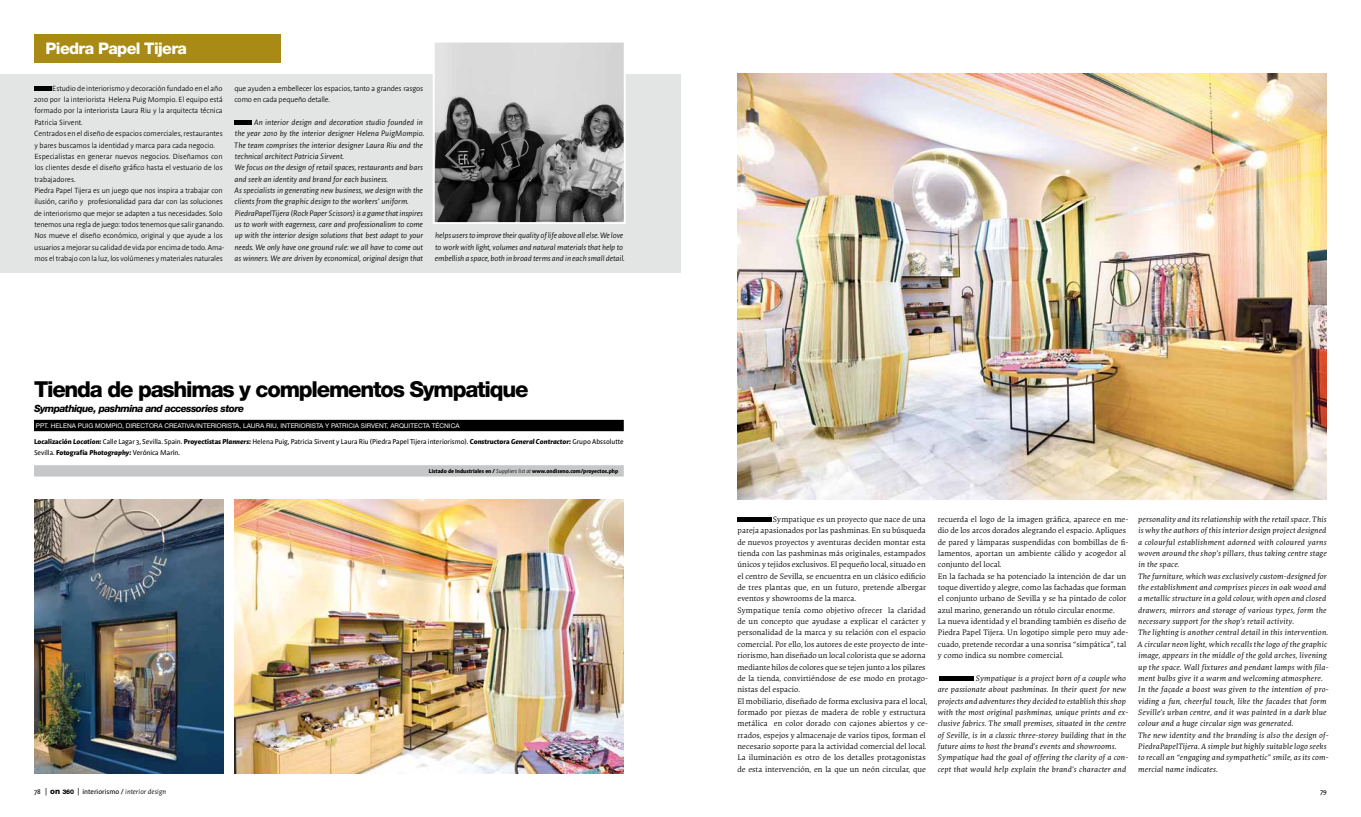
<style>
.page{position:relative;width:1361px;height:817px;background:#fff}
.page>*{position:absolute;margin:0;border:0;box-sizing:border-box;transform-origin:0 0}
.t1{font:800 22px "Helvetica Neue LT Std";letter-spacing:-.055em;color:#000}
.t2{font:800 16px "Helvetica Neue LT Std";letter-spacing:-.04em;color:#fff}
.t3{font:italic 800 10px "Helvetica Neue LT Std";letter-spacing:-.055em;color:#000}
.t4{font:300 8.4px/11.3px "Onserif";letter-spacing:.01em;color:#000}
.t5{font:italic 300 8.4px/11.3px "Onserif";letter-spacing:.02em;color:#000}
.t6{font:italic 300 8.4px/11.3px "Onsans";letter-spacing:-.01em;color:#000}
.t7{font:300 8px/11.3px "Onsans";letter-spacing:-.01em;color:#000}
.t8{font:7.5px/11.3px "Onsans";color:#000}
.t9{font:6.5px "Helvetica Neue LT Std";color:#fff}
.t10{font:700 6px "Onsans";color:#000}
.s1{font-weight:700}
.s2{font-weight:700;font-style:italic}
.s3{font-weight:300;font-style:italic}
.s4{font-family:"Helvetica Neue LT Std";font-weight:800;font-size:8px}
.s5{font-family:"Helvetica Neue LT Std";font-weight:800;font-size:6.4px}
</style>
<div class="page">
<div style="left:34px;top:34px;width:246px;height:28px;background:#a98a14"></div>
<div style="left:0;top:74px;width:680px;height:198px;background:#e3e4e4"></div>
<div style="left:34px;top:86px;width:17px;height:5px;background:#000"></div>
<div style="left:234px;top:120px;width:17px;height:5px;background:#000"></div>
<div style="left:34px;top:420px;width:590px;height:11px;background:#000"></div>
<div style="left:34px;top:465px;width:590px;height:11px;background:#c6c7c8"></div>
<svg style="left:433px;top:42px;width:193px;height:182px"></svg>
<div style="left:737px;top:517px;width:34px;height:5px;background:#000"></div>
<hr style="left:939px;top:676px;width:34px;height:4px;background:#000">
<img style="left:34px;top:499px;width:189px;height:274px">
<img style="left:737px;top:74px;width:590px;height:425px">
<img style="left:234px;top:499px;width:390px;height:274px">
<h2 class="t2" style="left:46px;top:39px;width:143px">Piedra Papel Tijera</h2>
<p class="t7" style="left:34px;top:83px;width:192px;text-indent:18px">Estudio de interiorismo y decoración fundado en el año 2010 por la interiorista Helena Puig Mompio. El equipo está formado por la interiorista Laura Riu y la arquitecta técnica Patricia Sirvent.<br>Centrados en el diseño de espacios comerciales, restaurantes y bares buscamos la identidad y marca para cada negocio.<br>Especialistas en generar nuevos negocios. Diseñamos con los clientes desde el diseño gráfico hasta el vestuario de los trabajadores.<br>Piedra Papel Tijera es un juego que nos inspira a trabajar con ilusión, cariño y profesionalidad para dar con las soluciones de interiorismo que mejor se adapten a tus necesidades. Solo tenemos una regla de juego: todos tenemos que salir ganando.<br>Nos mueve el diseño económico, original y que ayude a los usuarios a mejorar su calidad de vida por encima de todo. Ama&shy;mos el trabajo con la luz, los volúmenes y materiales naturales</p>
<p class="t7" style="left:234px;top:82px;width:190px">que ayuden a embellecer los espacios, tanto a grandes rasgos como en cada pequeño detalle.</p>
<p class="t6" style="left:234px;top:116px;width:192px;text-indent:20px">An interior design and decoration studio founded in the year 2010 by the interior designer Helena PuigMompio.<br>The team comprises the interior designer Laura Riu and the technical architect Patricia Sirvent.<br>We focus on the design of retail spaces, restaurants and bars and seek an identity and brand for each business.<br>As specialists in generating new business, we design with the clients from the graphic design to the workers’ uniform.<br>PiedraPapelTijera (Rock Paper Scissors) is a game that inspires us to work with eagerness, care and professionalism to come up with the interior design solutions that best adapt to your needs. We only have one ground rule: we all have to come out as winners. We are driven by economical, original design that</p>
<p class="t6" style="left:435px;top:230px;width:191px">helps users to improve their quality of life above all else. We love to work with light, volumes and natural materials that help to embellish a space, both in broad terms and in each small detail.</p>
<h1 class="t1" style="left:34px;top:376px;width:496px">Tienda de pashimas y complementos Sympatique</h1>
<p class="t3" style="left:34px;top:402px;width:212px">Sympathique, pashmina and accessories store</p>
<p class="t9" style="left:36px;top:421px;width:425px">PPT. HELENA PUIG MOM PIO, DIRECTORA CREATIVA/INTERIORISTA, LAURA RIU, INTERIORISTA Y PATRICIA SIRVENT, ARQUITECTA TÉCNICA</p>
<p class="t8" style="left:34px;top:435px;width:591px"><span class="s1">Localización</span> <span class="s2">Location:</span> Calle Lagar 3, Sevilla. Spain. <span class="s1">Proyectistas</span> <span class="s2">Planners:</span> Helena Puig, Patricia Sirvent y Laura Riu (Piedra Papel Tijera interiorismo). <span class="s1">Constructora</span> <span class="s2">General Contractor:</span> Grupo Abssolutte<br>Sevilla. <span class="s1">Fotografía</span> <span class="s2">Photography:</span> Verónica Marín.</p>
<p class="t10" style="left:429px;top:467px;width:191px">Listado de Industriales en / <span class="s3">Suppliers list at</span> www.ondiseno.com/proyectos.php</p>
<p class="t4" style="left:737px;top:513px;width:192px;text-indent:36px">Sympatique es un proyecto que nace de una pareja apasionados por las pashminas. En su búsqueda de nuevos proyectos y aventuras deciden montar esta tienda con las pashminas más originales, estampados únicos y tejidos exclusivos. El pequeño local, situado en el centro de Sevilla, se encuentra en un clásico edificio de tres plantas que, en un futuro, pretende albergar eventos y showrooms de la marca.<br>Sympatique tenía como objetivo ofrecer la claridad de un concepto que ayudase a explicar el carácter y personalidad de la marca y su relación con el espacio comercial. Por ello, los autores de este proyecto de inte&shy;riorismo, han diseñado un local colorista que se adorna mediante hilos de colores que se tejen junto a los pilares de la tienda, convirtiéndose de ese modo en protago&shy;nistas del espacio.<br>El mobiliario, diseñado de forma exclusiva para el local, formado por piezas de madera de roble y estructura metálica en color dorado con cajones abiertos y ce&shy;rrados, espejos y almacenaje de varios tipos, forman el necesario soporte para la actividad comercial del local.<br>La iluminación es otro de los detalles protagonistas de esta intervención, en la que un neón circular, que</p>
<p class="t4" style="left:937px;top:513px;width:192px">recuerda el logo de la imagen gráfica, aparece en me&shy;dio de los arcos dorados alegrando el espacio. Apliques de pared y lámparas suspendidas con bombillas de fi&shy;lamentos, aportan un ambiente cálido y acogedor al conjunto del local.<br>En la fachada se ha potenciado la intención de dar un toque divertido y alegre, como las fachadas que forman el conjunto urbano de Sevilla y se ha pintado de color azul marino, generando un rótulo circular enorme.<br>La nueva identidad y el branding también es diseño de Piedra Papel Tijera. Un logotipo simple pero muy ade&shy;cuado, pretende recordar a una sonrisa “simpática”, tal y como indica su nombre comercial.</p>
<p class="t5" style="left:937px;top:672px;width:192px;text-indent:38px">Sympatique is a project born of a couple who are passionate about pashminas. In their quest for new projects and adventures they decided to establish this shop with the most original pashminas, unique prints and ex&shy;clusive fabrics. The small premises, situated in the centre of Seville, is in a classic three-storey building that in the future aims to host the brand’s events and showrooms.<br>Sympatique had the goal of offering the clarity of a con&shy;cept that would help explain the brand’s character and</p>
<p class="t5" style="left:1137px;top:513px;width:193px">personality and its relationship with the retail space. This is why the authors of this interior design project designed a colourful establishment adorned with coloured yarns woven around the shop’s pillars, thus taking centre stage in the space.<br>The furniture, which was exclusively custom-designed for the establishment and comprises pieces in oak wood and a metallic structure in a gold colour, with open and closed drawers, mirrors and storage of various types, form the necessary support for the shop’s retail activity.<br>The lighting is another central detail in this intervention.<br>A circular neon light, which recalls the logo of the graphic image, appears in the middle of the gold arches, livening up the space. Wall fixtures and pendant lamps with fila&shy;ment bulbs give it a warm and welcoming atmosphere.<br>In the façade a boost was given to the intention of pro&shy;viding a fun, cheerful touch, like the facades that form Seville’s urban centre, and it was painted in a dark blue colour and a huge circular sign was generated.<br>The new identity and the branding is also the design of-PiedraPapelTijera. A simple but highly suitable logo seeks to recall an “engaging and sympathetic” smile, as its com&shy;mercial name indicates.</p>
<p class="t8" style="left:34px;top:786px;width:134px">78 | <span class="s4">on</span> <span class="s5">360</span> | interiorismo / <span class="s3">interior design</span></p>
<p class="t8" style="left:1320px;top:786px;width:8px">79</p>
</div>
